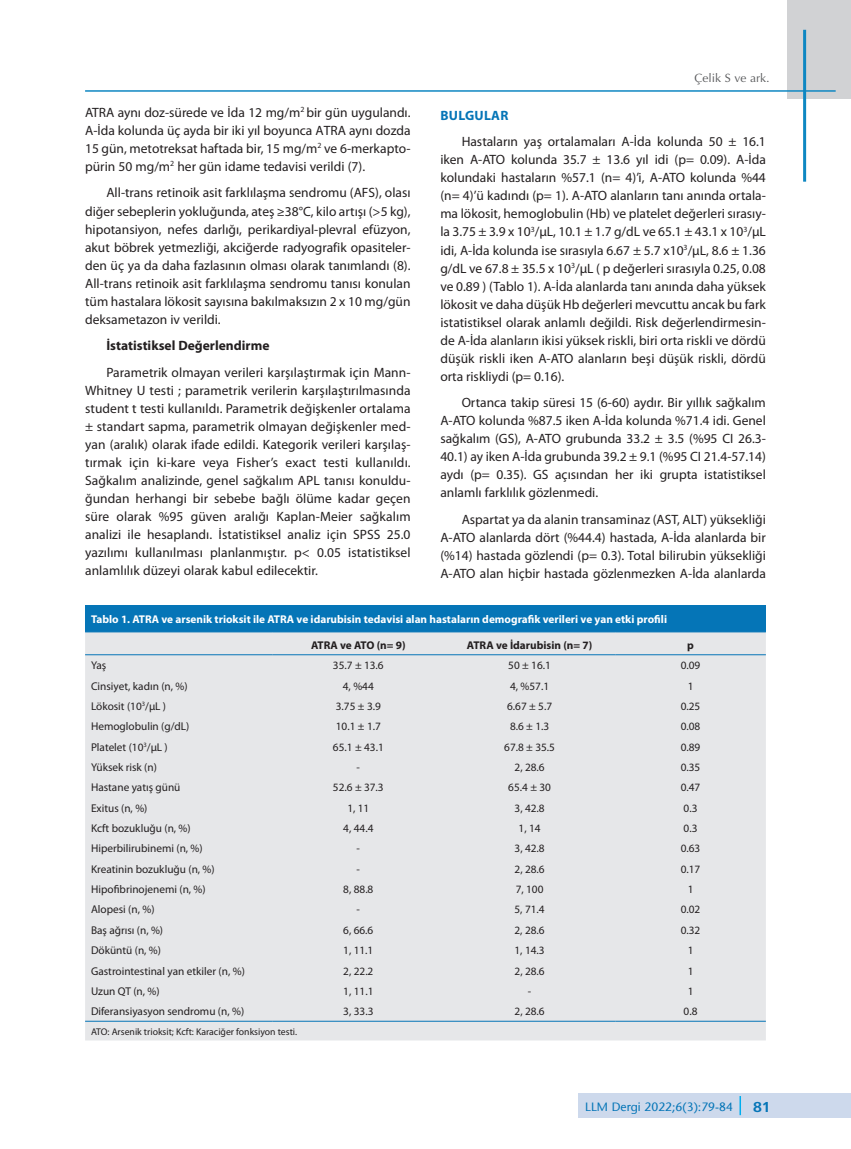
<style>
.page{position:relative;width:851px;height:1149px;background:#fff}
.page>*{position:absolute;margin:0;border:0;box-sizing:border-box;transform-origin:0 0}
.t1{font:700 15px "Frutiger Next Pro";color:#0575b7}
.t2{font:13.5px/18px "Myriad Pro";color:#231f20;text-align:justify}
.t3{font:700 13.5px "Myriad Pro";color:#231f20}
.t4{font:700 13.5px "Myriad Pro";letter-spacing:.02em;color:#0575b7}
.t5{font:500 12px "Stone Sans Std";color:#0575b7}
.t6{font:12px "Optima Tr";color:#57585a}
.t7{font:11.25px "Myriad Pro";color:#231f20}
.t8{font:700 11.25px "Myriad Pro";color:#fff}
.t9{font:700 11.25px "Myriad Pro";color:#231f20}
.t10{font:9.75px "Myriad Pro";color:#231f20}
</style>
<div class="page">
<div style="left:787px;top:0;width:63px;height:99px;background:#d1d2d4"></div>
<div style="left:578px;top:1092px;width:272px;height:25px;background:#cdd9ec"></div>
<hr style="left:85px;top:90px;width:750px;height:2px;background:#0e87c2">
<svg style="left:739px;top:1096px;width:1px;height:18px"></svg>
<hr style="left:803px;top:30px;width:3px;height:152px;background:#0e87c2">
<div style="left:85px;top:605px;width:680px;height:26px;background:#0575b7"></div>
<div style="left:85px;top:632px;width:680px;height:408px;background:#e6e7e9"></div>
<hr style="left:85px;top:631px;width:188px;height:1px;background:#0575b7">
<hr style="left:273px;top:631px;width:171px;height:1px;background:#0575b7">
<hr style="left:444px;top:631px;width:171px;height:1px;background:#0575b7">
<hr style="left:615px;top:631px;width:150px;height:1px;background:#0575b7">
<hr style="left:85px;top:654px;width:188px;height:1px;background:#0575b7">
<hr style="left:273px;top:654px;width:171px;height:1px;background:#0575b7">
<hr style="left:444px;top:654px;width:171px;height:1px;background:#0575b7">
<hr style="left:615px;top:654px;width:150px;height:1px;background:#0575b7">
<hr style="left:85px;top:1020px;width:188px;height:1px;background:#0575b7">
<hr style="left:273px;top:1020px;width:171px;height:1px;background:#0575b7">
<hr style="left:444px;top:1020px;width:171px;height:1px;background:#0575b7">
<hr style="left:615px;top:1020px;width:150px;height:1px;background:#0575b7">
<p class="t6" style="left:694px;top:71px;width:77px">Çelik S ve ark.</p>
<p class="t2" style="left:85px;top:104px;width:327px">ATRA aynı doz-sürede ve İda 12 mg/m<sup>2</sup> bir gün uygulandı.<br>A-İda kolunda üç ayda bir iki yıl boyunca ATRA aynı dozda 15 gün, metotreksat haftada bir, 15 mg/m<sup>2</sup> ve 6-merkapto&shy;pürin 50 mg/m<sup>2</sup> her gün idame tedavisi verildi (7).</p>
<p class="t2" style="left:85px;top:184px;width:327px;text-indent:21px">All-trans retinoik asit farklılaşma sendromu (AFS), olası diğer sebeplerin yokluğunda, ateş ≥38°C, kilo artışı (&gt;5 kg), hipotansiyon, nefes darlığı, perikardiyal-plevral efüzyon, akut böbrek yetmezliği, akciğerde radyografik opasiteler&shy;den üç ya da daha fazlasının olması olarak tanımlandı (8).<br>All-trans retinoik asit farklılaşma sendromu tanısı konulan tüm hastalara lökosit sayısına bakılmaksızın 2 x 10 mg/gün deksametazon iv verildi.</p>
<p class="t3" style="left:106px;top:338px;width:165px">İstatistiksel Değerlendirme</p>
<p class="t2" style="left:85px;top:363px;width:327px;text-indent:21px">Parametrik olmayan verileri karşılaştırmak için Mann-Whitney U testi ; parametrik verilerin karşılaştırılmasında student t testi kullanıldı. Parametrik değişkenler ortalama ± standart sapma, parametrik olmayan değişkenler med&shy;yan (aralık) olarak ifade edildi. Kategorik verileri karşılaş&shy;tırmak için ki-kare veya Fisher’s exact testi kullanıldı.<br>Sağkalım analizinde, genel sağkalım APL tanısı konuldu&shy;ğundan herhangi bir sebebe bağlı ölüme kadar geçen süre olarak %95 güven aralığı Kaplan-Meier sağkalım analizi ile hesaplandı. İstatistiksel analiz için SPSS 25.0 yazılımı kullanılması planlanmıştır. p&lt; 0.05 istatistiksel anlamlılık düzeyi olarak kabul edilecektir.</p>
<p class="t4" style="left:440px;top:108px;width:69px">BULGULAR</p>
<p class="t2" style="left:440px;top:133px;width:327px;text-indent:21px">Hastaların yaş ortalamaları A-İda kolunda 50 ± 16.1 iken A-ATO kolunda 35.7 ± 13.6 yıl idi (p= 0.09). A-İda kolundaki hastaların %57.1 (n= 4)’i, A-ATO kolunda %44 (n= 4)’ü kadındı (p= 1). A-ATO alanların tanı anında ortala&shy;ma lökosit, hemoglobulin (Hb) ve platelet değerleri sırasıy&shy;la 3.75 ± 3.9 x 10<sup>3</sup>/µL, 10.1 ± 1.7 g/dL ve 65.1 ± 43.1 x 10<sup>3</sup>/µL idi, A-İda kolunda ise sırasıyla 6.67 ± 5.7 x10<sup>3</sup>/µL, 8.6 ± 1.36 g/dL ve 67.8 ± 35.5 x 10<sup>3</sup>/µL ( p değerleri sırasıyla 0.25, 0.08 ve 0.89 ) (Tablo 1). A-İda alanlarda tanı anında daha yüksek lökosit ve daha düşük Hb değerleri mevcuttu ancak bu fark istatistiksel olarak anlamlı değildi. Risk değerlendirmesin&shy;de A-İda alanların ikisi yüksek riskli, biri orta riskli ve dördü düşük riskli iken A-ATO alanların beşi düşük riskli, dördü orta riskliydi (p= 0.16).</p>
<p class="t2" style="left:440px;top:394px;width:327px;text-indent:21px">Ortanca takip süresi 15 (6-60) aydır. Bir yıllık sağkalım A-ATO kolunda %87.5 iken A-İda kolunda %71.4 idi. Genel sağkalım (GS), A-ATO grubunda 33.2 ± 3.5 (%95 CI 26.3- 40.1) ay iken A-İda grubunda 39.2 ± 9.1 (%95 CI 21.4-57.14) aydı (p= 0.35). GS açısından her iki grupta istatistiksel anlamlı farklılık gözlenmedi.</p>
<p class="t2" style="left:440px;top:510px;width:327px;text-indent:21px">Aspartat ya da alanin transaminaz (AST, ALT) yüksekliği A-ATO alanlarda dört (%44.4) hastada, A-İda alanlarda bir (%14) hastada gözlendi (p= 0.3). Total bilirubin yüksekliği A-ATO alan hiçbir hastada gözlenmezken A-İda alanlarda</p>
<p class="t8" style="left:91px;top:612px;width:577px">Tablo 1. ATRA ve arsenik trioksit ile ATRA ve idarubisin tedavisi alan hastaların demografik verileri ve yan etki profili</p>
<p class="t9" style="left:311px;top:638px;width:96px">ATRA ve ATO (n= 9)</p>
<p class="t9" style="left:467px;top:638px;width:127px">ATRA ve İdarubisin (n= 7)</p>
<p class="t9" style="left:687px;top:638px;width:8px">p</p>
<p class="t7" style="left:91px;top:659px;width:17px">Yaş</p>
<p class="t7" style="left:333px;top:659px;width:52px">35.7 ± 13.6</p>
<p class="t7" style="left:508px;top:659px;width:44px">50 ± 16.1</p>
<p class="t7" style="left:680px;top:659px;width:21px">0.09</p>
<p class="t7" style="left:91px;top:679px;width:98px">Cinsiyet, kadın (n, %)</p>
<p class="t7" style="left:343px;top:679px;width:32px">4, %44</p>
<p class="t7" style="left:510px;top:679px;width:41px">4, %57.1</p>
<p class="t7" style="left:687px;top:679px;width:7px">1</p>
<p class="t7" style="left:91px;top:699px;width:77px">Lökosit (10<sup>3</sup>/µL )</p>
<p class="t7" style="left:336px;top:699px;width:46px">3.75 ± 3.9</p>
<p class="t7" style="left:507px;top:699px;width:46px">6.67 ± 5.7</p>
<p class="t7" style="left:680px;top:699px;width:21px">0.25</p>
<p class="t7" style="left:91px;top:720px;width:100px">Hemoglobulin (g/dL)</p>
<p class="t7" style="left:336px;top:720px;width:46px">10.1 ± 1.7</p>
<p class="t7" style="left:510px;top:720px;width:41px">8.6 ± 1.3</p>
<p class="t7" style="left:680px;top:720px;width:21px">0.08</p>
<p class="t7" style="left:91px;top:740px;width:78px">Platelet (10<sup>3</sup>/µL )</p>
<p class="t7" style="left:333px;top:740px;width:52px">65.1 ± 43.1</p>
<p class="t7" style="left:504px;top:740px;width:52px">67.8 ± 35.5</p>
<p class="t7" style="left:680px;top:740px;width:21px">0.89</p>
<p class="t7" style="left:91px;top:760px;width:67px">Yüksek risk (n)</p>
<p class="t7" style="left:356px;top:760px;width:5px">-</p>
<p class="t7" style="left:514px;top:760px;width:32px">2, 28.6</p>
<p class="t7" style="left:680px;top:760px;width:21px">0.35</p>
<p class="t7" style="left:91px;top:781px;width:91px">Hastane yatış günü</p>
<p class="t7" style="left:333px;top:781px;width:52px">52.6 ± 37.3</p>
<p class="t7" style="left:508px;top:781px;width:44px">65.4 ± 30</p>
<p class="t7" style="left:680px;top:781px;width:21px">0.47</p>
<p class="t7" style="left:91px;top:801px;width:58px">Exitus (n, %)</p>
<p class="t7" style="left:347px;top:801px;width:24px">1, 11</p>
<p class="t7" style="left:514px;top:801px;width:32px">3, 42.8</p>
<p class="t7" style="left:683px;top:801px;width:15px">0.3</p>
<p class="t7" style="left:91px;top:821px;width:101px">Kcft bozukluğu (n, %)</p>
<p class="t7" style="left:343px;top:821px;width:32px">4, 44.4</p>
<p class="t7" style="left:518px;top:821px;width:24px">1, 14</p>
<p class="t7" style="left:683px;top:821px;width:15px">0.3</p>
<p class="t7" style="left:91px;top:842px;width:113px">Hiperbilirubinemi (n, %)</p>
<p class="t7" style="left:356px;top:842px;width:5px">-</p>
<p class="t7" style="left:514px;top:842px;width:32px">3, 42.8</p>
<p class="t7" style="left:680px;top:842px;width:21px">0.63</p>
<p class="t7" style="left:91px;top:862px;width:125px">Kreatinin bozukluğu (n, %)</p>
<p class="t7" style="left:356px;top:862px;width:5px">-</p>
<p class="t7" style="left:514px;top:862px;width:32px">2, 28.6</p>
<p class="t7" style="left:680px;top:862px;width:21px">0.17</p>
<p class="t7" style="left:91px;top:882px;width:116px">Hipofibrinojenemi (n, %)</p>
<p class="t7" style="left:343px;top:882px;width:32px">8, 88.8</p>
<p class="t7" style="left:515px;top:882px;width:29px">7, 100</p>
<p class="t7" style="left:687px;top:882px;width:7px">1</p>
<p class="t7" style="left:91px;top:903px;width:65px">Alopesi (n, %)</p>
<p class="t7" style="left:356px;top:903px;width:5px">-</p>
<p class="t7" style="left:514px;top:903px;width:32px">5, 71.4</p>
<p class="t7" style="left:680px;top:903px;width:21px">0.02</p>
<p class="t7" style="left:91px;top:923px;width:74px">Baş ağrısı (n, %)</p>
<p class="t7" style="left:343px;top:923px;width:32px">6, 66.6</p>
<p class="t7" style="left:514px;top:923px;width:32px">2, 28.6</p>
<p class="t7" style="left:680px;top:923px;width:21px">0.32</p>
<p class="t7" style="left:91px;top:943px;width:71px">Döküntü (n, %)</p>
<p class="t7" style="left:343px;top:943px;width:32px">1, 11.1</p>
<p class="t7" style="left:514px;top:943px;width:32px">1, 14.3</p>
<p class="t7" style="left:687px;top:943px;width:7px">1</p>
<p class="t7" style="left:91px;top:964px;width:155px">Gastrointestinal yan etkiler (n, %)</p>
<p class="t7" style="left:343px;top:964px;width:32px">2, 22.2</p>
<p class="t7" style="left:514px;top:964px;width:32px">2, 28.6</p>
<p class="t7" style="left:687px;top:964px;width:7px">1</p>
<p class="t7" style="left:91px;top:984px;width:70px">Uzun QT (n, %)</p>
<p class="t7" style="left:343px;top:984px;width:32px">1, 11.1</p>
<p class="t7" style="left:528px;top:984px;width:5px">-</p>
<p class="t7" style="left:687px;top:984px;width:7px">1</p>
<p class="t7" style="left:91px;top:1004px;width:155px">Diferansiyasyon sendromu (n, %)</p>
<p class="t7" style="left:343px;top:1004px;width:32px">3, 33.3</p>
<p class="t7" style="left:514px;top:1004px;width:32px">2, 28.6</p>
<p class="t7" style="left:683px;top:1004px;width:15px">0.8</p>
<p class="t10" style="left:91px;top:1025px;width:208px">ATO: Arsenik trioksit; Kcft: Karaciğer fonksiyon testi.</p>
<p class="t5" style="left:585px;top:1098px;width:149px">LLM Dergi 2022;6(3):79-84</p>
<p class="t1" style="left:753px;top:1097px;width:19px">81</p>
</div>
